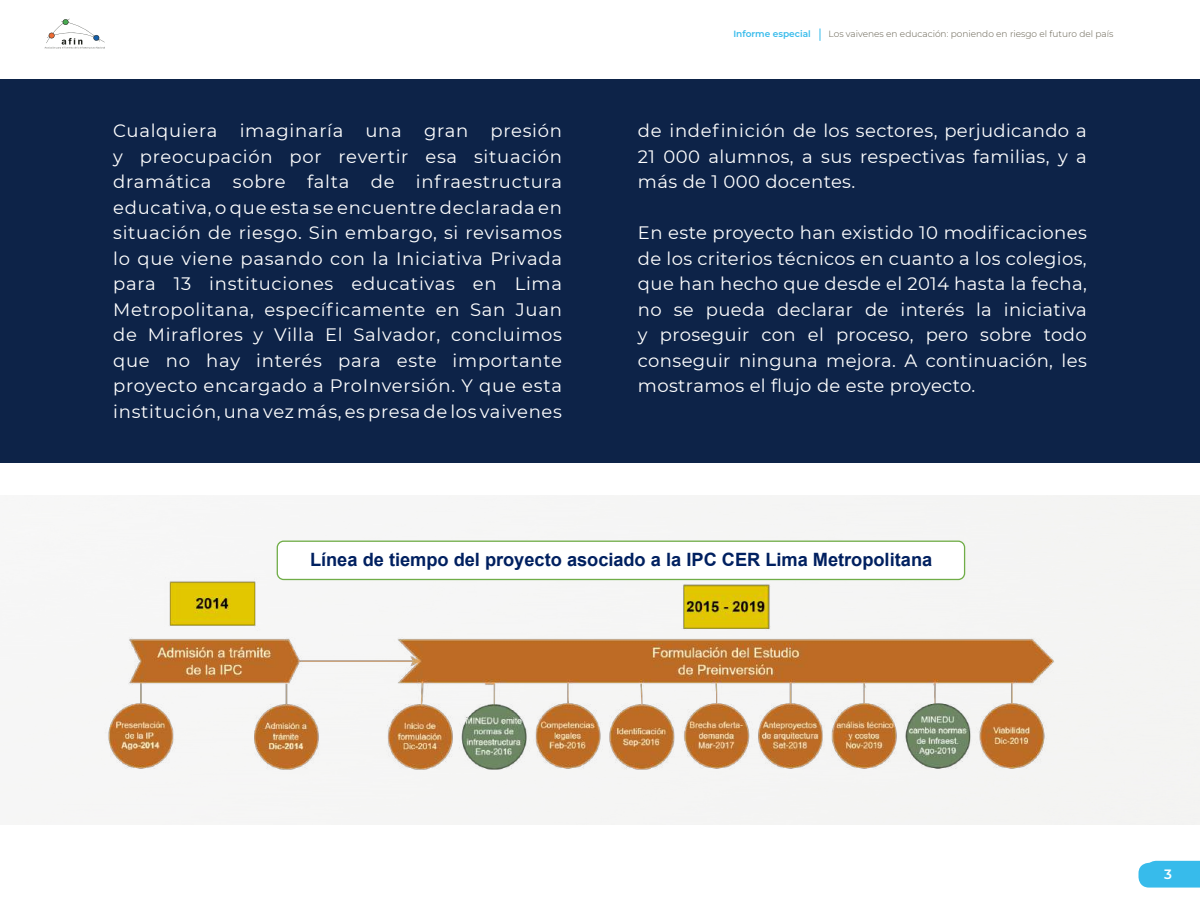
<style>
.page{position:relative;width:1200px;height:900px;background:#fff}
.page>*{position:absolute;margin:0;border:0;box-sizing:border-box;transform-origin:0 0}
.t1{font:700 18.3px "Arial";color:#002060}
.t2{font:18px/25.5px "Montserrat";letter-spacing:.02em;color:#fff;text-align:justify}
.t3{font:600 13.5px "Montserrat";color:#fff}
.t4{font:300 9px "Montserrat";color:#625d4d}
.t5{font:600 9px "Montserrat";color:#37bbeb}
</style>
<div class="page">
<svg style="left:820px;top:28px;width:1px;height:13px"></svg>
<svg style="left:45px;top:19px;width:60px;height:30px"></svg>
<div style="left:0;top:80px;width:1200px;height:384px;background:#0d2348"></div>
<svg style="left:1138px;top:861px;width:62px;height:27px;background:#43bfec"></svg>
<img style="left:99px;top:572px;width:964px;height:208px">
<hr style="left:99px;top:780px;width:951px;height:2px;background:#f5f5f4">
<div style="left:277px;top:541px;width:688px;height:39px;background:#fff;border:1px solid #70ad47;border-radius:6px"></div>
<p class="t5" style="left:733px;top:28px;width:79px">Informe especial</p>
<p class="t4" style="left:829px;top:28px;width:286px">Los vaivenes en educación: poniendo en riesgo el futuro del país</p>
<p class="t2" style="left:113px;top:118px;width:450px">Cualquiera imaginaría una gran presión y preocupación por revertir esa situación dramática sobre falta de infraestructura educativa, o que esta se encuentre declarada en situación de riesgo. Sin embargo, si revisamos lo que viene pasando con la Iniciativa Privada para 13 instituciones educativas en Lima Metropolitana, específicamente en San Juan de Miraflores y Villa El Salvador, concluimos que no hay interés para este importante proyecto encargado a ProInversión. Y que esta institución, una vez más, es presa de los vaivenes</p>
<p class="t2" style="left:638px;top:118px;width:450px">de indefinición de los sectores, perjudicando a 21 000 alumnos, a sus respectivas familias, y a más de 1 000 docentes.</p>
<p class="t2" style="left:638px;top:220px;width:450px">En este proyecto han existido 10 modificaciones de los criterios técnicos en cuanto a los colegios, que han hecho que desde el 2014 hasta la fecha, no se pueda declarar de interés la iniciativa y proseguir con el proceso, pero sobre todo conseguir ninguna mejora. A continuación, les mostramos el flujo de este proyecto.</p>
<p class="t1" style="left:310px;top:546px;width:624px">Línea de tiempo del proyecto asociado a la IPC CER Lima Metropolitana</p>
<p class="t3" style="left:1164px;top:864px;width:9px">3</p>
<p class="t3" style="left:1160px;top:865px;width:9px">3</p>
</div>
